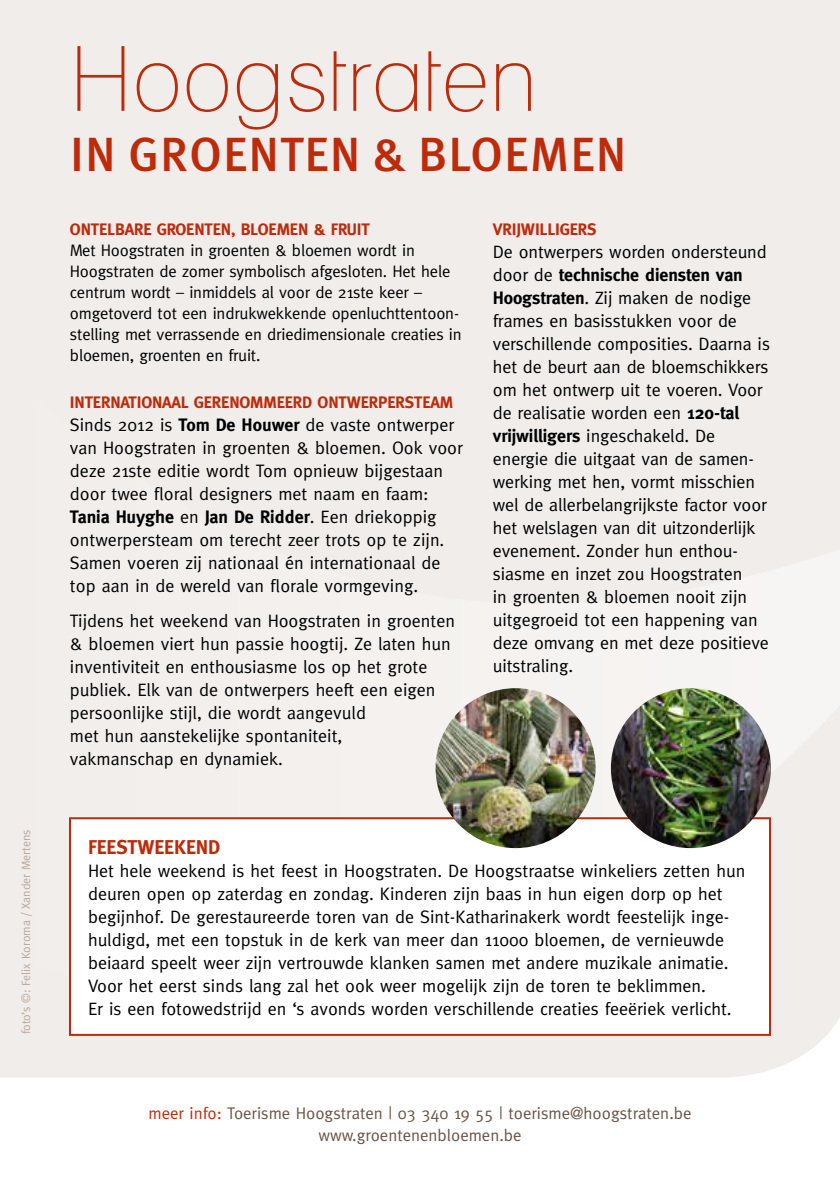
<style>
.page{position:relative;width:840px;height:1191px;background:#fff}
.page>*{position:absolute;margin:0;border:0;box-sizing:border-box;transform-origin:0 0}
.t1{font:condensed 90px "Lane";letter-spacing:.01em;color:#bd2b0b}
.t2{font:500 48px "Meta Pro";letter-spacing:.02em;color:#bd2b0b}
.t3{font:700 20px "Meta";letter-spacing:-.01em;color:#bd2b0b}
.t4{font:18px/23px "Meta";color:#000}
.t5{font:16.8px/22px "Meta";color:#685546;text-align:center}
.t6{font:16.6px/21px "Meta";letter-spacing:-.01em;color:#000}
.t7{font:700 16.6px "Meta";letter-spacing:-.01em;color:#bd2b0b}
.t8{font:12px "Meta";color:#b8a89c}
.s1{font-weight:700}
.s2{color:#bd2b0b}
</style>
<div class="page">
<div style="left:0;top:0;width:839px;height:1077px;background:#f1edea"></div>
<div style="left:0;top:289px;width:839px;height:709px;background:#f1edea"></div>
<div style="left:70px;top:818px;width:699px;height:217px;background:#fff"></div>
<div style="left:69px;top:817px;width:701px;height:219px;border:2px solid #bd2b0b"></div>
<img style="left:435px;top:688px;width:160px;height:160px;border-radius:80px">
<img style="left:610px;top:688px;width:160px;height:160px;border-radius:80px">
<p class="t8" style="left:19px;top:1034px;width:207px;rotate:-90deg">foto’s ©: Felix Koroma / Xander Mertens</p>
<h1 class="t1" style="left:70px;top:24px;width:468px">Hoogstraten</h1>
<h2 class="t2" style="left:70px;top:124px;width:557px">IN GROENTEN &amp; BLOEMEN</h2>
<p class="t7" style="left:70px;top:219px;width:301px">ONTELBARE GROENTEN, BLOEMEN &amp; FRUIT</p>
<p class="t6" style="left:70px;top:239px;width:393px">Met Hoogstraten in groenten &amp; bloemen wordt in Hoogstraten de zomer symbolisch afgesloten. Het hele centrum wordt – inmiddels al voor de 21ste keer – omgetoverd tot een indrukwekkende openluchttentoon&shy;stelling met verrassende en driedimensionale creaties in bloemen, groenten en fruit.</p>
<p class="t7" style="left:70px;top:393px;width:384px">INTERNATIONAAL GERENOMMEERD ONTWERPERSTEAM</p>
<p class="t4" style="left:70px;top:413px;width:394px">Sinds 2012 is <span class="s1">Tom De Houwer</span> de vaste ontwerper van Hoogstraten in groenten &amp; bloemen. Ook voor deze 21ste editie wordt Tom opnieuw bijgestaan door twee floral designers met naam en faam:<br><span class="s1">Tania Huyghe</span> en <span class="s1">Jan De Ridder</span>. Een driekoppig ontwerpersteam om terecht zeer trots op te zijn.<br>Samen voeren zij nationaal én internationaal de top aan in de wereld van florale vormgeving.</p>
<p class="t4" style="left:70px;top:608px;width:386px">Tijdens het weekend van Hoogstraten in groenten &amp; bloemen viert hun passie hoogtij. Ze laten hun inventiviteit en enthousiasme los op het grote publiek. Elk van de ontwerpers heeft een eigen persoonlijke stijl, die wordt aangevuld<br>met hun aanstekelijke spontaniteit,<br>vakmanschap en dynamiek.</p>
<p class="t7" style="left:492px;top:219px;width:105px">VRIJWILLIGERS</p>
<p class="t4" style="left:492px;top:240px;width:278px">De ontwerpers worden ondersteund door de <span class="s1">technische diensten van<br>Hoogstraten</span>. Zij maken de nodige frames en basisstukken voor de verschillende composities. Daarna is het de beurt aan de bloemschikkers om het ontwerp uit te voeren. Voor de realisatie worden een <span class="s1">120-tal vrijwilligers</span> ingeschakeld. De energie die uitgaat van de samen&shy;werking met hen, vormt misschien wel de allerbelangrijkste factor voor het welslagen van dit uitzonderlijk evenement. Zonder hun enthou&shy;siasme en inzet zou Hoogstraten<br>in groenten &amp; bloemen nooit zijn uitgegroeid tot een happening van deze omvang en met deze positieve uitstraling.</p>
<p class="t3" style="left:88px;top:835px;width:134px">FEESTWEEKEND</p>
<p class="t4" style="left:88px;top:859px;width:658px">Het hele weekend is het feest in Hoogstraten. De Hoogstraatse winkeliers zetten hun deuren open op zaterdag en zondag. Kinderen zijn baas in hun eigen dorp op het begijnhof. De gerestaureerde toren van de Sint-Katharinakerk wordt feestelijk inge&shy;huldigd, met een topstuk in de kerk van meer dan 11000 bloemen, de vernieuwde beiaard speelt weer zijn vertrouwde klanken samen met andere muzikale animatie.<br>Voor het eerst sinds lang zal het ook weer mogelijk zijn de toren te beklimmen.<br>Er is een fotowedstrijd en ‘s avonds worden verschillende creaties feeëriek verlicht.</p>
<p class="t5" style="left:148px;top:1101px;width:544px"><span class="s2">meer info:</span> Toerisme Hoogstraten | 03 340 19 55 | toerisme@hoogstraten.be www.groentenenbloemen.be</p>
</div>
